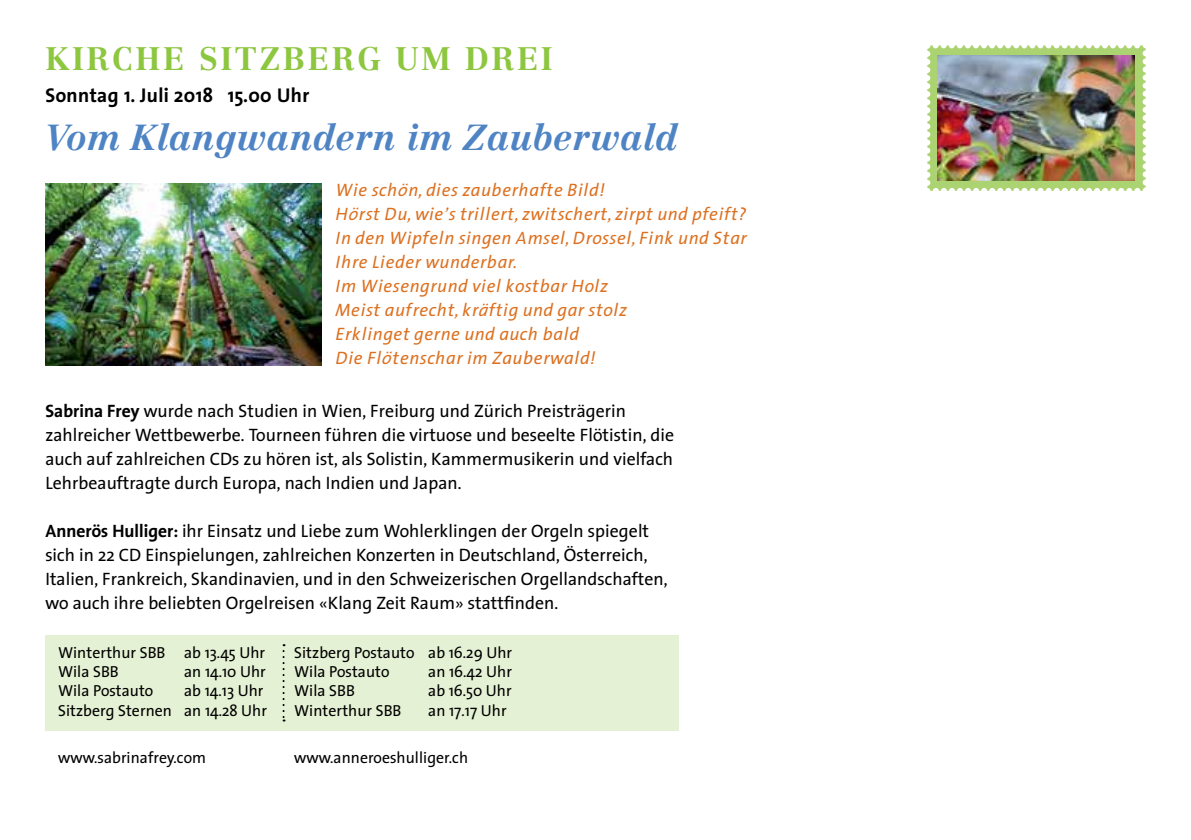
<style>
.page{position:relative;width:1191px;height:840px;background:#fff}
.page>*{position:absolute;margin:0;border:0;box-sizing:border-box;transform-origin:0 0}
.t1{font:italic 700 35.6px "Centennial";letter-spacing:.01em;color:#4f84c4}
.t2{font:700 32px "Centennial";letter-spacing:.08em;color:#8dc63f}
.t3{font:700 20px "Thesis Sans";letter-spacing:.025em;color:#000}
.t4{font:18px/24px "Thesis Sans";letter-spacing:.005em;color:#000}
.t5{font:italic 18px/24px "Thesis Sans";letter-spacing:-.005em;color:#dc701f}
.t6{font:16px "Thesis Sans";letter-spacing:.005em;color:#000}
.s1{font-weight:700}
</style>
<div class="page">
<svg style="left:927px;top:45px;width:218px;height:146px;background:#b9d88a"></svg>
<div style="left:45px;top:635px;width:634px;height:95px;background:#e5f1d4"></div>
<img style="left:937px;top:55px;width:198px;height:125px">
<img style="left:45px;top:183px;width:276px;height:182px">
<svg style="left:282px;top:644px;width:2px;height:77px"></svg>
<h2 class="t2" style="left:45px;top:39px;width:509px">KIRCHE SITZBERG UM DREI</h2>
<p class="t3" style="left:45px;top:84px;width:265px">Sonntag 1. Juli 2018 15.00 Uhr</p>
<h1 class="t1" style="left:45px;top:116px;width:633px">Vom Klangwandern im Zauberwald</h1>
<p class="t5" style="left:335px;top:178px;width:413px">Wie schön, dies zauberhafte Bild!<br>Hörst Du, wie’s trillert, zwitschert, zirpt und pfeift?<br>In den Wipfeln singen Amsel, Drossel, Fink und Star Ihre Lieder wunderbar.<br>Im Wiesengrund viel kostbar Holz<br>Meist aufrecht, kräftig und gar stolz<br>Erklinget gerne und auch bald<br>Die Flötenschar im Zauberwald!</p>
<p class="t4" style="left:45px;top:400px;width:630px"><span class="s1">Sabrina Frey</span> wurde nach Studien in Wien, Freiburg und Zürich Preisträgerin zahlreicher Wettbewerbe. Tourneen führen die virtuose und beseelte Flötistin, die auch auf zahlreichen CDs zu hören ist, als Solistin, Kammermusikerin und vielfach Lehrbeauftragte durch Europa, nach Indien und Japan.</p>
<p class="t4" style="left:45px;top:520px;width:623px"><span class="s1">Annerös Hulliger:</span> ihr Einsatz und Liebe zum Wohlerklingen der Orgeln spiegelt sich in 22 CD Einspielungen, zahlreichen Konzerten in Deutschland, Österreich, Italien, Frankreich, Skandinavien, und in den Schweizerischen Orgellandschaften, wo auch ihre beliebten Orgelreisen «Klang Zeit Raum» stattfinden.</p>
<p class="t6" style="left:58px;top:643px;width:208px">Winterthur SBB ab 13.45 Uhr</p>
<p class="t6" style="left:294px;top:643px;width:219px">Sitzberg Postauto ab 16.29 Uhr</p>
<p class="t6" style="left:58px;top:662px;width:62px">Wila SBB</p>
<p class="t6" style="left:184px;top:662px;width:83px">an 14.10 Uhr</p>
<p class="t6" style="left:294px;top:662px;width:97px">Wila Postauto</p>
<p class="t6" style="left:428px;top:662px;width:85px">an 16.42 Uhr</p>
<p class="t6" style="left:58px;top:682px;width:97px">Wila Postauto</p>
<p class="t6" style="left:184px;top:682px;width:81px">ab 14.13 Uhr</p>
<p class="t6" style="left:294px;top:682px;width:62px">Wila SBB</p>
<p class="t6" style="left:428px;top:682px;width:85px">ab 16.50 Uhr</p>
<p class="t6" style="left:58px;top:701px;width:210px">Sitzberg Sternen an 14.28 Uhr</p>
<p class="t6" style="left:294px;top:701px;width:109px">Winterthur SBB</p>
<p class="t6" style="left:428px;top:701px;width:80px">an 17.17 Uhr</p>
<p class="t6" style="left:58px;top:748px;width:149px">www.sabrinafrey.com</p>
<p class="t6" style="left:294px;top:748px;width:175px">www.anneroeshulliger.ch</p>
</div>
